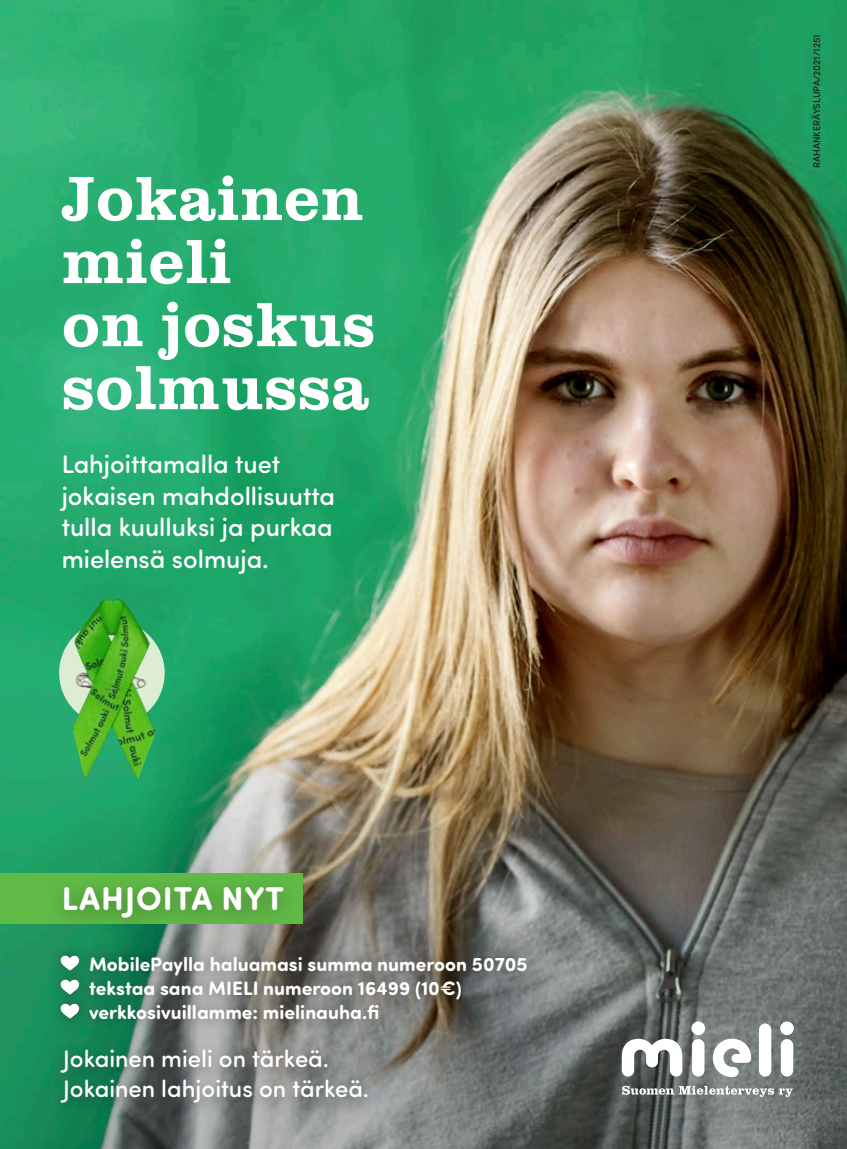
<style>
.page{position:relative;width:847px;height:1149px;background:#fff}
.page>*{position:absolute;margin:0;border:0;box-sizing:border-box;transform-origin:0 0}
.Iso_otsikko{font:700 64.5px/63px "Clarendon LT";letter-spacing:.005em;color:#fff}
.Lähde{font:700 33px "Sofia Pro Soft";letter-spacing:.03em;color:#fff}
.Lähde-2{font:500 25.5px/31.5px "Sofia Pro Soft";color:#fff}
.Lähde-3{font:500 24px/30px "Sofia Pro Soft";color:#fff}
.Lähde-4{font:700 19.5px "Sofia Pro Soft";color:#fff}
.Lähde-5{font:500 9.75px "Sofia Pro Soft";color:#231f20}
</style>
<div class="page">
<img style="left:0;top:0;width:846px;height:1148px">
<div style="left:758px;top:1023px;width:13px;height:53px;background:#fff;border-radius:6px"></div>
<svg style="left:712px;top:1038px;width:38px;height:38px"></svg>
<div style="left:691px;top:1038px;width:13px;height:38px;background:#fff;border-radius:6px"></div>
<div style="left:691px;top:1021px;width:13px;height:13px;background:#fff;border-radius:50%"></div>
<div style="left:780px;top:1038px;width:12px;height:38px;background:#fff;border-radius:6px"></div>
<div style="left:779px;top:1021px;width:14px;height:13px;background:#fff;border-radius:50%"></div>
<svg style="left:621px;top:1037px;width:61px;height:39px"></svg>
<svg style="left:622px;top:1085px;width:170px;height:11px"></svg>
<div style="left:47px;top:942px;width:493px;height:90px;background:#231f20;opacity:.49"></div>
<svg style="left:59px;top:953px;width:22px;height:17px"></svg>
<svg style="left:59px;top:977px;width:22px;height:17px"></svg>
<svg style="left:59px;top:1001px;width:22px;height:17px"></svg>
<div style="left:48px;top:1040px;width:333px;height:80px;background:#231f20;opacity:.45"></div>
<div style="left:0;top:872px;width:302px;height:51px;background:#60bb46"></div>
<div style="left:47px;top:872px;width:254px;height:67px;background:#231f20;opacity:.43"></div>
<img style="left:59px;top:620px;width:106px;height:105px;border-radius:50%">
<img style="left:74px;top:597px;width:36px;height:58px">
<p class="Iso_otsikko" style="left:62px;top:166px;width:315px">Jokainen mieli<br>on joskus solmussa</p>
<p class="Lähde-2" style="left:62px;top:446px;width:275px">Lahjoittamalla tuet jokaisen mahdollisuutta tulla kuulluksi ja purkaa mielensä solmuja.</p>
<p class="Lähde" style="left:62px;top:874px;width:224px">LAHJOITA NYT</p>
<p class="Lähde-4" style="left:89px;top:949px;width:440px">MobilePaylla haluamasi summa numeroon 50705</p>
<p class="Lähde-4" style="left:89px;top:973px;width:374px">tekstaa sana MIELI numeroon 16499 (10€)</p>
<p class="Lähde-4" style="left:89px;top:997px;width:291px">verkkosivuillamme: mielinauha.fi</p>
<p class="Lähde-3" style="left:63px;top:1041px;width:307px">Jokainen mieli on tärkeä.<br>Jokainen lahjoitus on tärkeä.</p>
<p class="Lähde-5" style="left:809px;top:168px;width:135px;rotate:-90deg">RAHANKERÄYSLUPA/2021/1251</p>
</div>
